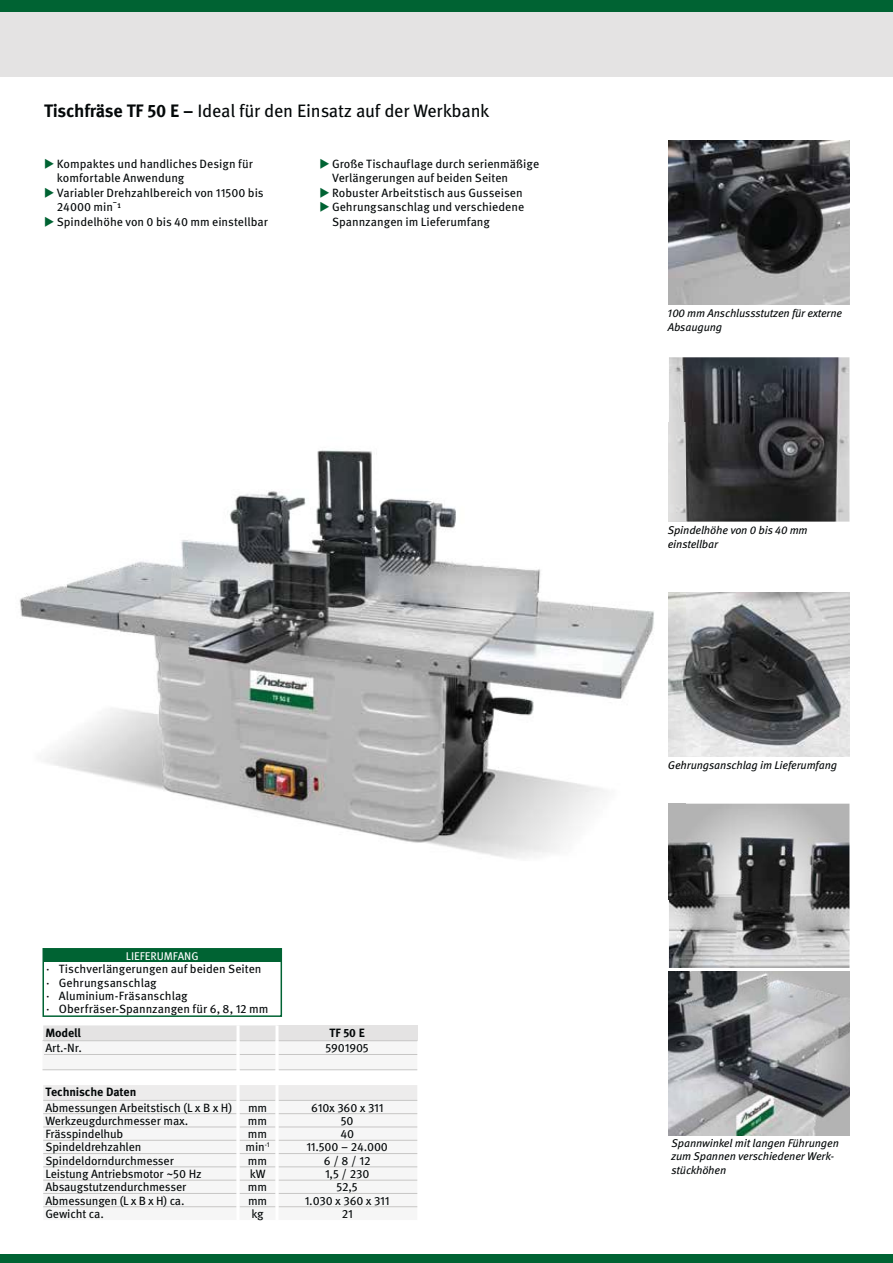
<style>
.page{position:relative;width:893px;height:1263px;background:#fff}
.page>*{position:absolute;margin:0;border:0;box-sizing:border-box;transform-origin:0 0}
.t1{font:18px "Meta LF";letter-spacing:-.015em;color:#040809}
.t2{font:12px/14.4px "Meta LF";letter-spacing:-.005em;color:#040809}
.t3{font:700 12px "Meta LF";letter-spacing:-.01em;color:#040809}
.t4{font:italic 11.25px/13.5px "Meta LF";letter-spacing:-.015em;color:#040809}
.t5{font:11.25px "Meta LF";color:#fff}
.s1{font-weight:700}
.s2{color:#010202}
</style>
<div class="page">
<div style="left:0;top:0;width:893px;height:77px;background:#e4e3e3"></div>
<div style="left:44px;top:950px;width:237px;height:12px;background:#006333"></div>
<div style="left:43px;top:948px;width:239px;height:69px;border:2px solid #006333"></div>
<img style="left:669px;top:141px;width:180px;height:164px">
<img style="left:669px;top:357px;width:180px;height:165px">
<img style="left:669px;top:804px;width:180px;height:164px">
<img style="left:685px;top:592px;width:164px;height:165px">
<img style="left:669px;top:972px;width:180px;height:164px">
<img style="left:19px;top:422px;width:666px;height:478px">
<img style="left:668px;top:526px;width:17px;height:10px">
<img style="left:668px;top:539px;width:17px;height:9px">
<div style="left:669px;top:422px;width:16px;height:100px;background:#d8d7d7"></div>
<img style="left:669px;top:804px;width:16px;height:96px">
<img style="left:669px;top:761px;width:16px;height:10px">
<img style="left:669px;top:592px;width:16px;height:165px">
<hr style="left:42px;top:1069px;width:195px;height:1px;background:#c7c6c5">
<svg style="left:43px;top:1025px;width:374px;height:45px"></svg>
<hr style="left:237px;top:1054px;width:3px;height:16px;background:#fff">
<hr style="left:275px;top:1054px;width:3px;height:16px;background:#fff">
<svg style="left:43px;top:1085px;width:374px;height:123px"></svg>
<div style="left:0;top:0;width:893px;height:12px;background:#006333"></div>
<div style="left:0;top:1254px;width:893px;height:9px;background:#006333"></div>
<h1 class="t1" style="left:44px;top:104px;width:447px"><span class="s1">Tischfräse TF 50 E –</span> Ideal für den Einsatz auf der Werkbank</h1>
<p class="t2" style="left:57px;top:158px;width:213px">Kompaktes und handliches Design für komfortable Anwendung<br>Variabler Drehzahlbereich von 11500 bis<br>24000 min¯¹<br>Spindelhöhe von 0 bis 40 mm einstellbar</p>
<p class="t2" style="left:332px;top:158px;width:209px">Große Tischauflage durch serienmäßige Verlängerungen auf beiden Seiten Robuster Arbeitstisch aus Gusseisen Gehrungsanschlag und verschiedene Spannzangen im Lieferumfang</p>
<p class="t5" style="left:126px;top:952px;width:74px">LIEFERUMFANG</p>
<p class="t2" style="left:46px;top:963px;width:224px;line-height:13.4px">· Tischverlängerungen auf beiden Seiten<br>· Gehrungsanschlag<br>· Aluminium-Fräsanschlag<br>· Oberfräser-Spannzangen für 6, 8, 12 mm</p>
<p class="t3" style="left:45px;top:1028px;width:37px">Modell</p>
<p class="t3" style="left:330px;top:1028px;width:37px">TF 50 E</p>
<p class="t2" style="left:45px;top:1041px;width:38px">Art.-Nr.</p>
<p class="t2" style="left:325px;top:1041px;width:45px">5901905</p>
<p class="t3" style="left:45px;top:1088px;width:92px">Technische Daten</p>
<p class="t2" style="left:45px;top:1101px;width:188px">Abmessungen Arbeitstisch (L x B x H)</p>
<p class="t2" style="left:248px;top:1101px;width:21px">mm</p>
<p class="t2" style="left:311px;top:1101px;width:74px">610x 360 x 311</p>
<p class="t2" style="left:45px;top:1114px;width:144px">Werkzeugdurchmesser max.</p>
<p class="t2" style="left:248px;top:1114px;width:21px">mm</p>
<p class="t2" style="left:341px;top:1114px;width:14px">50</p>
<p class="t2" style="left:45px;top:1128px;width:80px">Frässpindelhub</p>
<p class="t2" style="left:248px;top:1128px;width:21px">mm</p>
<p class="t2" style="left:340px;top:1128px;width:15px">40</p>
<p class="t2" style="left:45px;top:1141px;width:97px">Spindeldrehzahlen</p>
<p class="t2" style="left:245px;top:1141px;width:26px">min<sup>-1</sup></p>
<p class="t2" style="left:306px;top:1141px;width:83px">11.500 – 24.000</p>
<p class="t2" style="left:45px;top:1154px;width:130px">Spindeldorndurchmesser</p>
<p class="t2" style="left:248px;top:1154px;width:21px">mm</p>
<p class="t2" style="left:324px;top:1154px;width:48px">6 / 8 / 12</p>
<p class="t2" style="left:45px;top:1168px;width:158px">Leistung Antriebsmotor ~50 Hz</p>
<p class="t2" style="left:250px;top:1168px;width:17px">kW</p>
<p class="t2" style="left:325px;top:1168px;width:46px">1,5 / 230</p>
<p class="t2" style="left:45px;top:1181px;width:142px">Absaugstutzendurchmesser</p>
<p class="t2" style="left:248px;top:1181px;width:21px">mm</p>
<p class="t2" style="left:336px;top:1181px;width:23px">52,5</p>
<p class="t2" style="left:45px;top:1194px;width:141px">Abmessungen (L x B x H) ca.</p>
<p class="t2" style="left:248px;top:1194px;width:21px">mm</p>
<p class="t2" style="left:305px;top:1194px;width:86px">1.030 x 360 x 311</p>
<p class="t2" style="left:45px;top:1207px;width:60px">Gewicht ca.</p>
<p class="t2" style="left:251px;top:1207px;width:14px">kg</p>
<p class="t2" style="left:342px;top:1207px;width:13px">21</p>
<p class="t4" style="left:668px;top:307px;width:176px">100 mm Anschlussstutzen für externe<br>Absaugung</p>
<p class="t4" style="left:668px;top:524px;width:141px"><span class="s2">Spin</span>delhöhe von 0 bis 40 mm <span class="s2">eins</span>tellbar</p>
<p class="t4" style="left:668px;top:759px;width:171px"><span class="s2">Geh</span>rungsanschlag im Lieferumfang</p>
<p class="t4" style="left:672px;top:1137px;width:169px">Spannwinkel mit langen Führungen zum Spannen verschiedener Werk&shy;stückhöhen</p>
</div>
